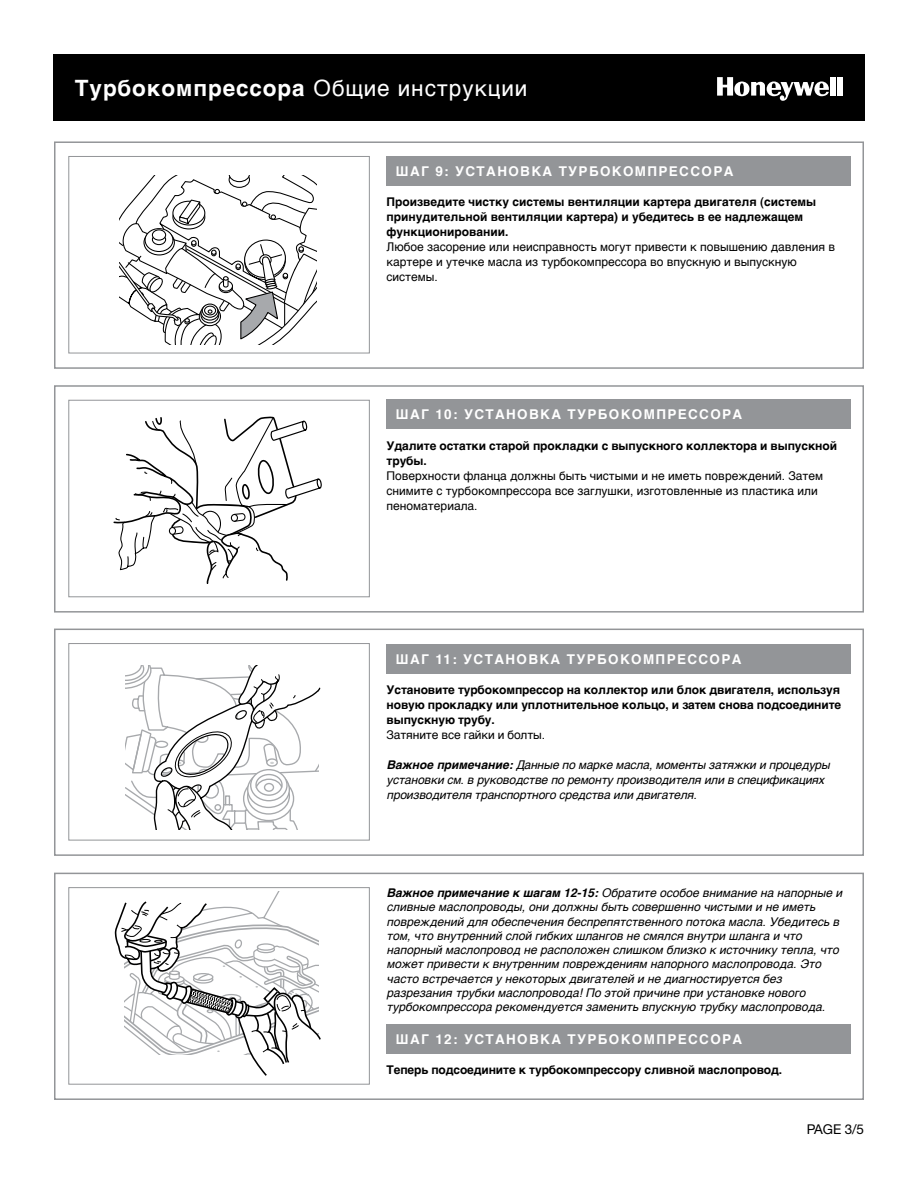
<style>
.page{position:relative;width:918px;height:1188px;background:#fff}
.page>*{position:absolute;margin:0;border:0;box-sizing:border-box;transform-origin:0 0}
.t1{font:700 22.5px "Helvetica";letter-spacing:.04em;color:#fff}
.t2{font:700 13.5px "Helvetica";letter-spacing:.1em;color:#fff}
.t3{font:13.5px "Helvetica Neue";color:#000}
.t4{font:italic 12px/14.2px "Helvetica";color:#000}
.t5{font:700 12px/15px "Helvetica";letter-spacing:-.01em;color:#000}
.t6{font:12px/15px "Helvetica";color:#000}
.s1{font-weight:400}
.s2{font-weight:700}
</style>
<div class="page">
<div style="left:54px;top:873px;width:810px;height:227px;border:2px solid #939598"></div>
<div style="left:54px;top:54px;width:811px;height:66px;background:#000"></div>
<div style="left:830px;top:77px;width:5px;height:19px;background:#fff"></div>
<div style="left:837px;top:77px;width:5px;height:19px;background:#fff"></div>
<svg style="left:717px;top:77px;width:112px;height:24px"></svg>
<div style="left:54px;top:141px;width:810px;height:228px;border:2px solid #939598"></div>
<div style="left:68px;top:156px;width:302px;height:197px;border:1px solid #939598"></div>
<div style="left:387px;top:156px;width:464px;height:29px;background:#939598"></div>
<div style="left:54px;top:385px;width:810px;height:228px;border:2px solid #939598"></div>
<div style="left:68px;top:400px;width:302px;height:197px;border:1px solid #939598"></div>
<div style="left:387px;top:399px;width:464px;height:30px;background:#939598"></div>
<div style="left:54px;top:629px;width:810px;height:227px;border:2px solid #939598"></div>
<div style="left:68px;top:643px;width:302px;height:197px;border:1px solid #939598"></div>
<div style="left:387px;top:644px;width:464px;height:29px;background:#939598"></div>
<div style="left:68px;top:887px;width:302px;height:198px;border:1px solid #939598"></div>
<div style="left:387px;top:1024px;width:464px;height:30px;background:#939598"></div>
<svg style="left:120px;top:176px;width:196px;height:169px"></svg>
<svg style="left:113px;top:417px;width:209px;height:167px"></svg>
<svg style="left:126px;top:666px;width:195px;height:164px"></svg>
<svg style="left:115px;top:892px;width:206px;height:184px"></svg>
<h1 class="t1" style="left:75px;top:70px;width:454px">Tурбокомпрессора <span class="s1">Общие инструкции</span></h1>
<p class="t2" style="left:396px;top:160px;width:339px">ШАГ 9: УСТАНОВКА ТУРБОКОМПРЕССОРА</p>
<p class="t5" style="left:387px;top:194px;width:431px">Произведите чистку системы вентиляции картера двигателя (системы принудительной вентиляции картера) и убедитесь в ее надлежащем функционировании.</p>
<p class="t6" style="left:387px;top:239px;width:450px">Любое засорение или неисправность могут привести к повышению давления в картере и утечке масла из турбокомпрессора во впускную и выпускную системы.</p>
<p class="t2" style="left:396px;top:404px;width:348px">ШАГ 10: УСТАНОВКА ТУРБОКОМПРЕССОРА</p>
<p class="t5" style="left:387px;top:438px;width:452px">Удалите остатки старой прокладки с выпускного коллектора и выпускной трубы.</p>
<p class="t6" style="left:387px;top:468px;width:438px">Поверхности фланца должны быть чистыми и не иметь повреждений. Затем снимите с турбокомпрессора все заглушки, изготовленные из пластика или пеноматериала.</p>
<p class="t2" style="left:396px;top:648px;width:347px">ШАГ 11: УСТАНОВКА ТУРБОКОМПРЕССОРА</p>
<p class="t5" style="left:387px;top:682px;width:456px;text-align:justify">Установите турбокомпрессор на коллектор или блок двигателя, используя новую прокладку или уплотнительное кольцо, и затем снова подсоедините выпускную трубу.</p>
<p class="t6" style="left:387px;top:727px;width:160px">Затяните все гайки и болты.</p>
<p class="t4" style="left:387px;top:757px;width:449px;line-height:15px"><span class="s2">Важноепримечание:</span> Данныепомаркемасла,моменты затяжкиипроцедуры установкисм.вруководствепоремонтупроизводителяиливспецификациях производителятранспортногосредстваилидвигателя.</p>
<p class="t4" style="left:387px;top:886px;width:461px"><span class="s2">Важноепримечаниекшагам 12-15:</span> Обратитеособоевниманиенанапорныеи сливныемаслопроводы,онидолжны бытьсовершенночистымиинеиметь поврежденийдляобеспечениябеспрепятственногопотокамасла.Убедитесьв том,чтовнутреннийслойгибкихшланговнесмялсявнутришлангаичто напорныймаслопроводнерасположенслишком близкокисточникутепла,что можетпривестиквнутренним повреждениям напорногомаслопровода.Это частовстречаетсяунекоторыхдвигателейинедиагностируетсябез разрезаниятрубкимаслопровода!Поэтойпричинеприустановкенового турбокомпрессорарекомендуетсязаменитьвпускную трубкумаслопровода.</p>
<p class="t2" style="left:396px;top:1028px;width:348px">ШАГ 12: УСТАНОВКА ТУРБОКОМПРЕССОРА</p>
<p class="t5" style="left:387px;top:1062px;width:397px">Теперь подсоедините к турбокомпрессору сливной маслопровод.</p>
<p class="t3" style="left:807px;top:1121px;width:59px">PAGE 3/5</p>
</div>
